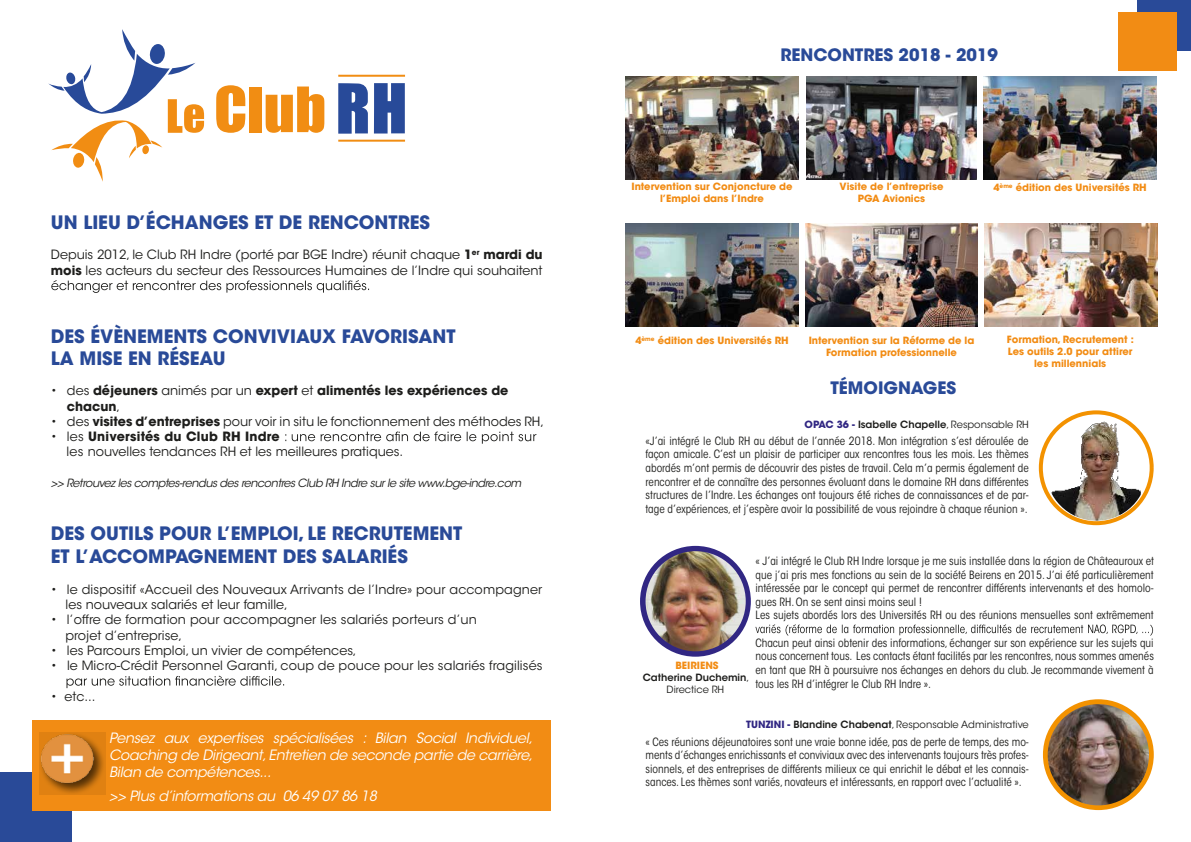
<style>
.page{position:relative;width:1191px;height:842px;background:#fff}
.page>*{position:absolute;margin:0;border:0;box-sizing:border-box;transform-origin:0 0}
.t1{font:700 18.4px/22.1px "ITC Avant Garde Std";color:#294a98}
.t2{font:700 17px "ITC Avant Garde Std";color:#294a98}
.t3{font:italic 14.1px/17px "ITC Avant Garde Std";letter-spacing:-.02em;color:#fff;text-align:justify}
.t4{font:12.7px/15.3px "ITC Avant Garde Std";color:#1d1d1b}
.t5{font:700 12.7px/15.3px "ITC Avant Garde Std";color:#1d1d1b}
.t6{font:condensed 11.4px/13.6px "ITC Avant Garde Std";color:#1d1d1b;text-align:justify}
.t7{font:italic 11.3px "ITC Avant Garde Std";letter-spacing:-.04em;color:#1d1d1b}
.t8{font:700 9.9px/11.9px "ITC Avant Garde Std";color:#f28c14;text-align:center}
.t9{font:600 9.9px/11.9px "ITC Avant Garde Std";color:#1d1d1b;text-align:center}
.t10{font:9.9px "ITC Avant Garde Std";color:#1d1d1b}
.s1{font-weight:700}
.s2{font-weight:400}
.s3{font-weight:700;color:#312783}
.s4{font-weight:700;color:#f28c14}
.s5{font-weight:600}
</style>
<div class="page">
<svg style="left:51px;top:280px;width:318px;height:13px"></svg>
<svg style="left:285px;top:431px;width:251px;height:13px"></svg>
<svg style="left:66px;top:676px;width:218px;height:12px"></svg>
<div style="left:0;top:772px;width:71px;height:70px;background:#294a98"></div>
<div style="left:32px;top:720px;width:58px;height:90px;background:#f28c14"></div>
<div style="left:89px;top:720px;width:461px;height:90px;background:#f28c14"></div>
<svg style="left:39px;top:732px;width:67px;height:63px"></svg>
<img style="left:39px;top:732px;width:55px;height:51px">
<div style="left:1137px;top:0;width:54px;height:51px;background:#294a98"></div>
<div style="left:1118px;top:13px;width:59px;height:58px;background:#f28c14"></div>
<img style="left:984px;top:76px;width:172px;height:104px">
<img style="left:806px;top:76px;width:170px;height:103px">
<img style="left:625px;top:223px;width:173px;height:103px">
<img style="left:805px;top:223px;width:172px;height:103px">
<img style="left:625px;top:77px;width:173px;height:103px">
<img style="left:985px;top:223px;width:172px;height:103px">
<svg style="left:640px;top:546px;width:111px;height:111px;fill:#312783"></svg>
<img style="left:645px;top:551px;width:100px;height:100px;border-radius:50px">
<div style="left:1038px;top:410px;width:115px;height:115px;border:4px solid #f39200;border-radius:50%"></div>
<img style="left:1045px;top:419px;width:102px;height:102px;border-radius:51px">
<div style="left:1043px;top:699px;width:110px;height:111px;background:#f39200;border-radius:50%"></div>
<img style="left:1047px;top:704px;width:102px;height:101px;border-radius:51px">
<svg style="left:755px;top:624px;width:398px;height:12px"></svg>
<svg style="left:216px;top:85px;width:29px;height:48px"></svg>
<div style="left:249px;top:87px;width:12px;height:46px;background:#f18d13"></div>
<svg style="left:266px;top:87px;width:58px;height:46px"></svg>
<svg style="left:48px;top:29px;width:156px;height:153px"></svg>
<hr style="left:338px;top:140px;width:67px;height:2px;background:#f18d12">
<hr style="left:338px;top:75px;width:67px;height:2px;background:#f18d12">
<svg style="left:338px;top:83px;width:30px;height:51px"></svg>
<svg style="left:374px;top:83px;width:31px;height:51px"></svg>
<h1 class="t1" style="left:51px;top:211px;width:380px">UN LIEU D’ÉCHANGES ET DE RENCONTRES</h1>
<p class="t4" style="left:51px;top:247px;width:493px">Depuis 2012, le Club RH Indre (porté par BGE Indre) réunit chaque <span class="s1">1</span><sup>er</sup> <span class="s1">mardi du mois</span> les acteurs du secteur des Ressources Humaines de l’Indre qui souhaitent</p>
<h1 class="t1" style="left:51px;top:325px;width:406px">DES ÉVÈNEMENTS CONVIVIAUX FAVORISANT<br>LA MISE EN RÉSEAU</h1>
<p class="t5" style="left:67px;top:383px;width:443px;text-indent:-16px"><span class="s2">• des</span> déjeuners <span class="s2">animés par un</span> expert <span class="s2">et</span> alimentés les expériences de chacun<span class="s2">,</span></p>
<p class="t4" style="left:51px;top:414px;width:495px">• des <span class="s1">visites d’entreprises</span> pour voir in situ le fonctionnement des méthodes RH,</p>
<p class="t4" style="left:67px;top:429px;width:338px;text-indent:-16px">• les <span class="s1">Universités du Club RH Indre<br></span>les nouvelles tendances RH et les meilleures pratiques.</p>
<p class="t7" style="left:51px;top:476px;width:472px">&gt;&gt; Retrouvez les comptes-rendus des rencontres Club RH Indre sur le site www.bge-indre.com</p>
<h1 class="t1" style="left:51px;top:521px;width:413px;line-height:23.8px">DES OUTILS POUR L’EMPLOI, LE RECRUTEMENT<br>ET L’ACCOMPAGNEMENT DES SALARIÉS</h1>
<p class="t4" style="left:66px;top:582px;width:478px;text-indent:-15px">• le dispositif «Accueil des Nouveaux Arrivants de l’Indre» pour accompagner les nouveaux salariés et leur famille,</p>
<p class="t4" style="left:66px;top:612px;width:413px;text-indent:-15px">• l’offre de formation pour accompagner les salariés porteurs d’un projet d’entreprise,</p>
<p class="t4" style="left:51px;top:643px;width:307px">• les Parcours Emploi, un vivier de compétences,</p>
<p class="t4" style="left:51px;top:658px;width:493px">• le Micro-Crédit Personnel Garanti, coup de pouce pour les salariés fragilisés</p>
<p class="t4" style="left:51px;top:689px;width:46px">• etc...</p>
<p class="t3" style="left:109px;top:730px;width:425px">Pensez aux expertises spécialisées : Bilan Social Individuel, Coaching de Dirigeant, Entretien de seconde partie de carrière, Bilan de compétences...</p>
<p class="t3" style="left:109px;top:787px;width:269px">&gt;&gt; Plus d’informations au 06 49 07 86 18</p>
<h2 class="t2" style="left:780px;top:43px;width:219px">RENCONTRES 2018 - 2019</h2>
<p class="t8" style="left:631px;top:181px;width:163px">Intervention sur Conjoncture de l’Emploi dans l’Indre</p>
<p class="t8" style="left:839px;top:181px;width:105px">Visite de l’entreprise<br>PGA Avionics</p>
<p class="t8" style="left:993px;top:181px;width:155px">4<sup>ème</sup> édition des Universités RH</p>
<p class="t8" style="left:635px;top:334px;width:155px">4<sup>ème</sup> édition des Universités RH</p>
<p class="t8" style="left:808px;top:334px;width:167px">Intervention sur la Réforme de la<br>Formation professionnelle</p>
<p class="t8" style="left:1007px;top:334px;width:128px">Formation, Recrutement :<br>Les outils 2.0 pour attirer les millennials</p>
<h2 class="t2" style="left:830px;top:377px;width:127px">TÉMOIGNAGES</h2>
<p class="t9" style="left:804px;top:418px;width:226px"><span class="s3">OPAC 36 -</span> Isabelle Chapelle<span class="s2">, Responsable RH</span></p>
<p class="t6" style="left:645px;top:434px;width:385px">«J’ai intégré le Club RH au début de l’année 2018. Mon intégration s’est déroulée de façon amicale. C’est un plaisir de participer aux rencontres tous les mois. Les thèmes abordés m’ont permis de découvrir des pistes de travail. Cela m’a permis également de rencontrer et de connaître des personnes évoluant dans le domaine RH dans différentes structures de l’Indre. Les échanges ont toujours été riches de connaissances et de par&shy;tage d’expériences, et j’espère avoir la possibilité de vous rejoindre à chaque réunion ».</p>
<p class="t6" style="left:755px;top:554px;width:400px;text-align:left">« J’ai intégré le Club RH Indre lorsque je me suis installée dans la région de Châteauroux et que j’ai pris mes fonctions au sein de la société Beirens en 2015. J’ai été particulièrement intéressée par le concept qui permet de rencontrer différents intervenants et des homolo&shy;gues RH. On se sent ainsi moins seul !<br>Les sujets abordés lors des Universités RH ou des réunions mensuelles sont extrêmement</p>
<p class="t6" style="left:755px;top:636px;width:400px">Chacun peut ainsi obtenir des informations, échanger sur son expérience sur les sujets qui nous concernent tous. Les contacts étant facilités par les rencontres,nous sommes amenés en tant que RH à poursuivre nos échanges en dehors du club. Je recommande vivement à tous les RH d’intégrer le Club RH Indre ».</p>
<p class="t9" style="left:642px;top:659px;width:108px"><span class="s4">BEIRIENS<br></span>Catherine Duchemin<span class="s2">,<br>Directice RH</span></p>
<p class="t10" style="left:746px;top:719px;width:284px"><span class="s3">TUNZINI -</span> <span class="s5">Blandine Chabenat</span>, Responsable Administrative</p>
<p class="t6" style="left:645px;top:735px;width:385px">« Ces réunions déjeunatoires sont une vraie bonne idée, pas de perte de temps, des mo&shy;ments d’échanges enrichissants et conviviaux avec des intervenants toujours très profes&shy;sionnels, et des entreprises de différents milieux ce qui enrichit le débat et les connais&shy;sances. Les thèmes sont variés, novateurs et intéressants, en rapport avec l’actualité ».</p>
</div>
